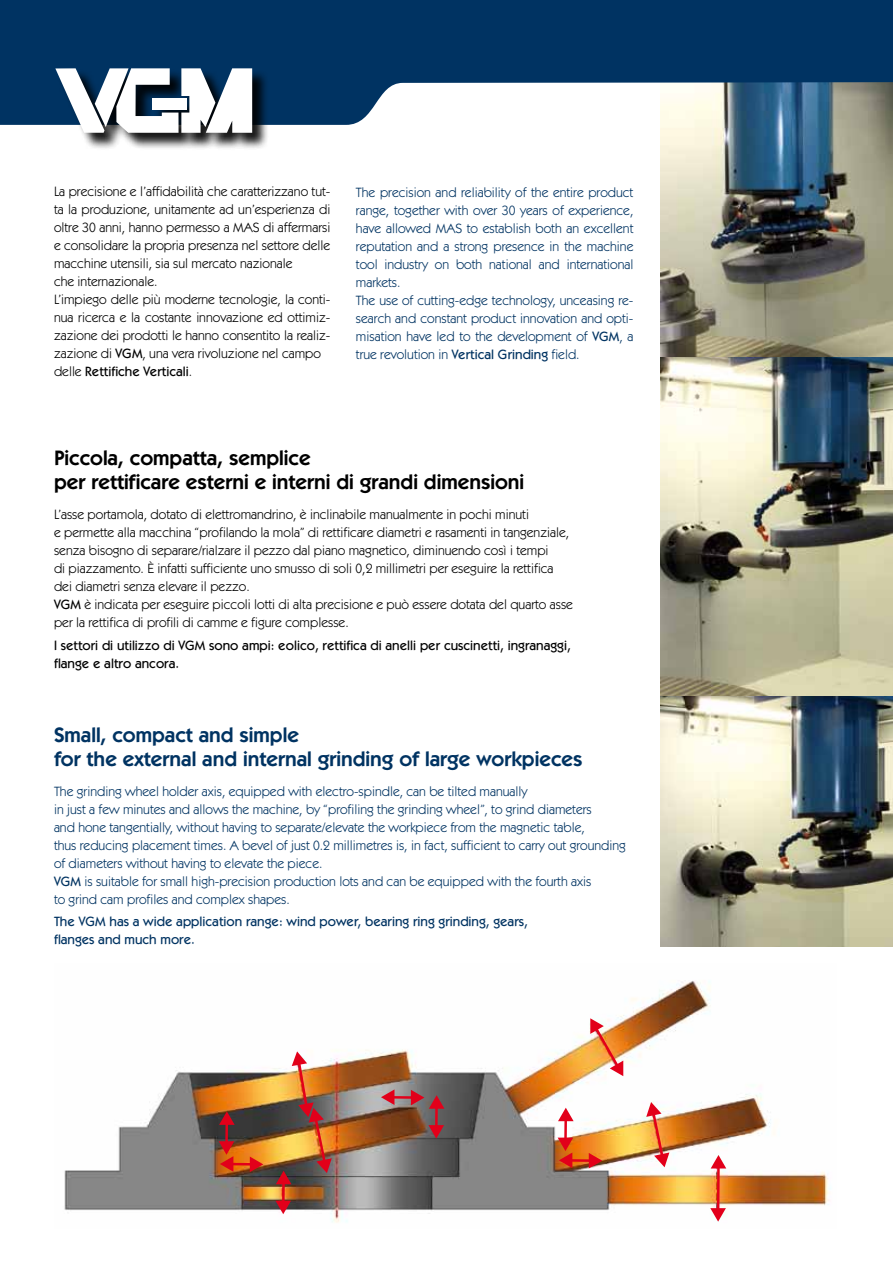
<style>
.page{position:relative;width:893px;height:1263px;background:#fff}
.page>*{position:absolute;margin:0;border:0;box-sizing:border-box;transform-origin:0 0}
.t1{font:600 21px/24px "Itc Kabel";color:#000}
.t2{font:600 21px/24px "Itc Kabel";color:#003362}
.t3{font:13.5px/18px "Itc Kabel";color:#000}
.t4{font:13.5px/18px "Itc Kabel";color:#003362}
.t5{font:500 13.5px/18px "Itc Kabel";color:#000}
.t6{font:500 13.5px/18px "Itc Kabel";color:#003362}
.s1{font-weight:500}
</style>
<div class="page">
<img style="left:661px;top:125px;width:232px;height:821px">
<svg style="left:0;top:0;width:893px;height:125px;background:#2c567b"></svg>
<img style="left:64px;top:981px;width:767px;height:242px">
<svg style="left:646px;top:1102px;width:23px;height:65px"></svg>
<svg style="left:590px;top:1018px;width:33px;height:58px"></svg>
<svg style="left:711px;top:1155px;width:15px;height:13px"></svg>
<hr style="left:717px;top:1165px;width:3px;height:49px;background:#e2001a">
<svg style="left:710px;top:1208px;width:16px;height:13px"></svg>
<svg style="left:558px;top:1108px;width:16px;height:13px"></svg>
<hr style="left:564px;top:1113px;width:3px;height:30px;background:#e2001a">
<svg style="left:558px;top:1137px;width:15px;height:31px"></svg>
<hr style="left:564px;top:1159px;width:30px;height:3px;background:#e2001a">
<svg style="left:589px;top:1153px;width:13px;height:15px"></svg>
<svg style="left:219px;top:1111px;width:16px;height:14px"></svg>
<hr style="left:225px;top:1117px;width:3px;height:30px;background:#e2001a">
<svg style="left:219px;top:1141px;width:15px;height:31px"></svg>
<hr style="left:225px;top:1163px;width:30px;height:2px;background:#e2001a">
<svg style="left:250px;top:1156px;width:13px;height:16px"></svg>
<svg style="left:381px;top:1089px;width:13px;height:16px"></svg>
<hr style="left:386px;top:1096px;width:30px;height:3px;background:#e2001a">
<svg style="left:411px;top:1090px;width:33px;height:19px"></svg>
<hr style="left:435px;top:1101px;width:3px;height:30px;background:#e2001a">
<svg style="left:428px;top:1125px;width:16px;height:13px"></svg>
<img style="left:276px;top:1051px;width:56px;height:133px">
<hr style="left:282px;top:1176px;width:3px;height:30px;background:#e2001a">
<svg style="left:275px;top:1201px;width:16px;height:13px"></svg>
<div style="left:56px;top:69px;width:212px;height:81px;background:#000;opacity:.9"></div>
<svg style="left:55px;top:68px;width:197px;height:65px"></svg>
<p class="t3" style="left:54px;top:182px;width:278px">La precisione e l’affidabilità che caratterizzano tut&shy;ta la produzione, unitamente ad un’esperienza di oltre 30 anni, hanno permesso a MAS di affermarsi e consolidare la propria presenza nel settore delle macchine utensili, sia sul mercato nazionale<br>che internazionale.<br>L’impiego delle più moderne tecnologie, la conti&shy;nua ricerca e la costante innovazione ed ottimiz&shy;zazione dei prodotti le hanno consentito la realiz&shy;zazione di <span class="s1">VGM</span>, una vera rivoluzione nel campo delle <span class="s1">Rettifiche Verticali</span>.</p>
<p class="t4" style="left:356px;top:183px;width:279px">The precision and reliability of the entire product range, together with over 30 years of experience, have allowed MAS to establish both an excellent reputation and a strong presence in the machine tool industry on both national and international markets.<br>The use of cutting-edge technology, unceasing re&shy;search and constant product innovation and opti&shy;misation have led to the development of <span class="s1">VGM</span>, a true revolution in <span class="s1">Vertical Grinding</span> field.</p>
<h1 class="t1" style="left:54px;top:446px;width:472px">Piccola, compatta, semplice<br>per rettificare esterni e interni di grandi dimensioni</h1>
<p class="t3" style="left:54px;top:505px;width:520px">L’asse portamola, dotato di elettromandrino, è inclinabile manualmente in pochi minuti<br>e permette alla macchina “profilando la mola” di rettificare diametri e rasamenti in tangenziale, senza bisogno di separare/rialzare il pezzo dal piano magnetico, diminuendo così i tempi<br>di piazzamento. È infatti sufficiente uno smusso di soli 0,2 millimetri per eseguire la rettifica dei diametri senza elevare il pezzo.<br><span class="s1">VGM</span> è indicata per eseguire piccoli lotti di alta precisione e può essere dotata del quarto asse per la rettifica di profili di camme e figure complesse.</p>
<p class="t5" style="left:54px;top:636px;width:518px">I settori di utilizzo di VGM sono ampi: eolico, rettifica di anelli per cuscinetti, ingranaggi, flange e altro ancora.</p>
<h1 class="t2" style="left:54px;top:722px;width:530px">Small, compact and simple<br>for the external and internal grinding of large workpieces</h1>
<p class="t4" style="left:54px;top:782px;width:573px">The grinding wheel holder axis, equipped with electro-spindle, can be tilted manually<br>in just a few minutes and allows the machine, by “profiling the grinding wheel”, to grind diameters<br>and hone tangentially, without having to separate/elevate the workpiece from the magnetic table,<br>thus reducing placement times. A bevel of just 0.2 millimetres is, in fact, sufficient to carry out grounding of diameters without having to elevate the piece.<br><span class="s1">VGM</span> is suitable for small high-precision production lots and can be equipped with the fourth axis<br>to grind cam profiles and complex shapes.</p>
<p class="t6" style="left:54px;top:913px;width:475px">The VGM has a wide application range: wind power, bearing ring grinding, gears, flanges and much more.</p>
</div>
